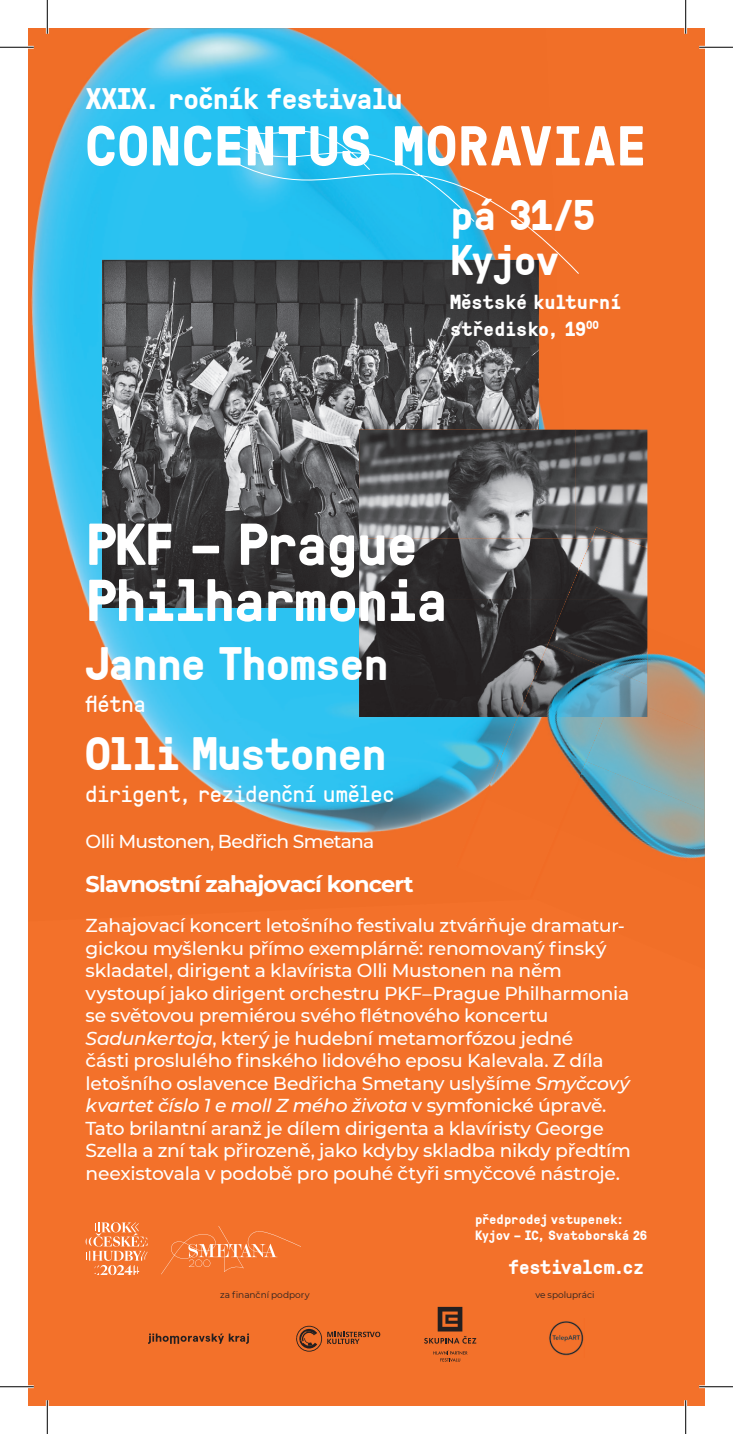
<style>
.page{position:relative;width:733px;height:1434px;background:#fff}
.page>*{position:absolute;margin:0;border:0;box-sizing:border-box;transform-origin:0 0}
.t1{font:700 58.95px/56px "GT Pressura Mono";letter-spacing:-.045em;color:#fff}
.t2{font:700 56.02px "GT Pressura Mono";letter-spacing:.02em;color:#fff}
.t3{font:700 46.8px "GT Pressura Mono";letter-spacing:-.035em;color:#fff}
.t4{font:700 42.75px/45px "GT Pressura Mono";letter-spacing:-.045em;color:#fff}
.t5{font:700 29.7px "GT Pressura Mono";letter-spacing:-.045em;color:#fff}
.t6{font:23.18px "GT Pressura Mono";letter-spacing:-.04em;color:#fff}
.t7{font:700 22.5px "Montserrat";letter-spacing:-.04em;color:#fff}
.t8{font:700 20.25px/27px "GT Pressura Mono";letter-spacing:-.015em;color:#fff}
.t9{font:500 18.68px/22.5px "Montserrat";letter-spacing:-.015em;color:#fff}
.t10{font:500 18.68px "Montserrat";letter-spacing:-.035em;color:#fff}
.t11{font:700 13.5px/15.8px "GT Pressura Mono";letter-spacing:-.01em;color:#fff}
.t12{font:9px "Montserrat";color:#231f20}
.s1{font-style:italic}
</style>
<div class="page">
<div style="left:28px;top:28px;width:676px;height:1378px;background:#f3712a"></div>
<img style="left:28px;top:28px;width:511px;height:294px">
<img style="left:32px;top:322px;width:141px;height:433px">
<img style="left:538px;top:302px;width:25px;height:128px">
<img style="left:647px;top:445px;width:1px;height:77px">
<img style="left:173px;top:608px;width:243px;height:225px">
<svg style="left:647px;top:522px;width:1px;height:26px"></svg>
<img style="left:416px;top:718px;width:67px;height:107px">
<svg style="left:237px;top:99px;width:342px;height:176px"></svg>
<svg style="left:161px;top:1226px;width:140px;height:48px"></svg>
<svg style="left:85px;top:1222px;width:63px;height:54px"></svg>
<svg style="left:148px;top:1333px;width:101px;height:11px"></svg>
<svg style="left:296px;top:1326px;width:84px;height:26px"></svg>
<svg style="left:424px;top:1307px;width:52px;height:37px"></svg>
<svg style="left:433px;top:1350px;width:34px;height:12px"></svg>
<img style="left:102px;top:260px;width:436px;height:230px">
<img style="left:102px;top:490px;width:257px;height:118px">
<img style="left:359px;top:539px;width:207px;height:60px">
<img style="left:359px;top:430px;width:288px;height:109px">
<img style="left:359px;top:717px;width:158px;height:1px">
<img style="left:359px;top:599px;width:189px;height:118px">
<img style="left:647px;top:548px;width:1px;height:79px">
<img style="left:647px;top:627px;width:57px;height:80px">
<img style="left:604px;top:707px;width:100px;height:54px">
<img style="left:483px;top:717px;width:121px;height:74px">
<img style="left:557px;top:761px;width:147px;height:68px">
<img style="left:625px;top:829px;width:79px;height:30px">
<img style="left:455px;top:798px;width:28px;height:27px">
<img style="left:592px;top:920px;width:31px;height:12px">
<img style="left:566px;top:539px;width:81px;height:60px">
<img style="left:591px;top:527px;width:32px;height:12px">
<img style="left:517px;top:717px;width:65px;height:1px">
<img style="left:548px;top:599px;width:99px;height:45px">
<img style="left:517px;top:644px;width:130px;height:73px">
<img style="left:549px;top:1321px;width:35px;height:35px">
<hr style="left:0;top:46px;width:34px;height:3px;background:#fff">
<hr style="left:699px;top:46px;width:33px;height:3px;background:#fff">
<hr style="left:0;top:1385px;width:34px;height:3px;background:#fff">
<hr style="left:699px;top:1385px;width:33px;height:3px;background:#fff">
<hr style="left:46px;top:0;width:3px;height:34px;background:#fff">
<hr style="left:46px;top:1400px;width:3px;height:34px;background:#fff">
<hr style="left:684px;top:0;width:2px;height:34px;background:#fff">
<hr style="left:684px;top:1400px;width:2px;height:34px;background:#fff">
<hr style="left:0;top:47px;width:34px;height:1px;background:#000">
<hr style="left:699px;top:47px;width:33px;height:1px;background:#000">
<hr style="left:0;top:1386px;width:34px;height:1px;background:#000">
<hr style="left:699px;top:1386px;width:33px;height:1px;background:#000">
<hr style="left:47px;top:0;width:1px;height:34px;background:#000">
<hr style="left:47px;top:1400px;width:1px;height:34px;background:#000">
<hr style="left:685px;top:0;width:1px;height:34px;background:#000">
<hr style="left:685px;top:1400px;width:1px;height:34px;background:#000">
<h3 class="t5" style="left:86px;top:77px;width:318px">XXIX. ročník festivalu</h3>
<h2 class="t2" style="left:86px;top:105px;width:562px">CONCENTUS MORAVIAE</h2>
<h3 class="t4" style="left:450px;top:191px;width:147px">pá 31/5<br>Kyjov</h3>
<p class="t8" style="left:450px;top:287px;width:172px">Městské kulturní středisko, 19<sup>00</sup></p>
<h1 class="t1" style="left:85px;top:514px;width:364px">PKF – Prague<br>Philharmonia</h1>
<h3 class="t3" style="left:85px;top:629px;width:305px">Janne Thomsen</h3>
<p class="t6" style="left:85px;top:687px;width:62px">flétna</p>
<h3 class="t3" style="left:85px;top:720px;width:303px">Olli Mustonen</h3>
<p class="t6" style="left:85px;top:777px;width:311px">dirigent, rezidenční umělec</p>
<p class="t10" style="left:86px;top:828px;width:290px">Olli Mustonen, Bedřich Smetana</p>
<p class="t7" style="left:86px;top:868px;width:329px">Slavnostní zahajovací koncert</p>
<p class="t9" style="left:86px;top:914px;width:546px">Zahajovací koncert letošního festivalu ztvárňuje dramatur&shy;gickou myšlenku přímo exemplárně: renomovaný finský skladatel, dirigent a klavírista Olli Mustonen na něm vystoupí jako dirigent orchestru PKF–Prague Philharmonia se světovou premiérou svého flétnového koncertu <span class="s1">Sadunkertoja</span>, který je hudební metamorfózou jedné<br>části proslulého finského lidového eposu Kalevala. Z díla letošního oslavence Bedřicha Smetany uslyšíme <span class="s1">Smyčcový kvartet číslo 1 e moll Z mého života</span> v symfonické úpravě.<br>Tato brilantní aranž je dílem dirigenta a klavíristy George Szella a zní tak přirozeně, jako kdyby skladba nikdy předtím neexistovala v podobě pro pouhé čtyři smyčcové nástroje.</p>
<p class="t11" style="left:475px;top:1211px;width:173px">předprodej vstupenek:<br>Kyjov – IC, Svatoborská 26</p>
<p class="t12" style="left:220px;top:1289px;width:91px">za finanční podpory</p>
<p class="t8" style="left:508px;top:1253px;width:137px">festivalcm.cz</p>
<p class="t12" style="left:535px;top:1289px;width:61px">ve spolupráci</p>
</div>
